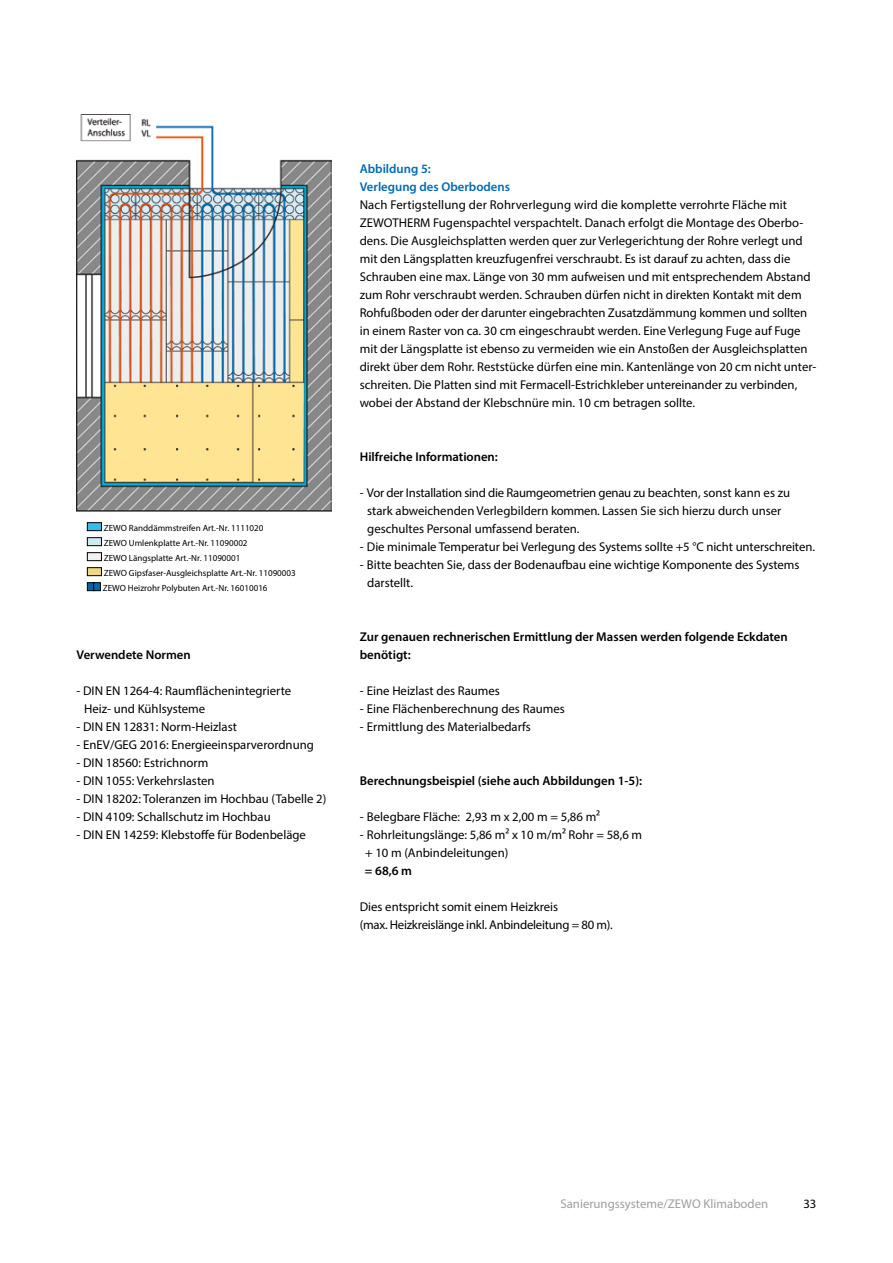
<style>
.page{position:relative;width:893px;height:1263px;background:#fff}
.page>*{position:absolute;margin:0;border:0;box-sizing:border-box;transform-origin:0 0}
.t1{font:12.75px/18px "Myriad Pro";color:#000}
.t2{font:600 12.75px/18px "Myriad Pro";color:#000}
.t3{font:600 12.75px/18px "Myriad Pro";color:#006ab3}
.t4{font:12.75px "Myriad Pro";color:#9c9e9f}
.t5{font:9px/15px "Myriad Pro";color:#000}
</style>
<div class="page">
<img style="left:77px;top:114px;width:255px;height:398px">
<div style="left:87px;top:522px;width:15px;height:9px;background:#37bdea;border:1px solid #000"></div>
<div style="left:87px;top:537px;width:15px;height:9px;background:#d0eaf0;border:1px solid #000"></div>
<div style="left:87px;top:552px;width:15px;height:9px;background:#f0f1f0;border:1px solid #000"></div>
<div style="left:87px;top:567px;width:15px;height:9px;background:#f1d784;border:1px solid #000"></div>
<div style="left:87px;top:582px;width:7px;height:9px;background:#0462a5;border:1px solid #000"></div>
<div style="left:93px;top:582px;width:8px;height:9px;background:#006ab3;border:1px solid #000"></div>
<p class="t5" style="left:103px;top:520px;width:195px">ZEWO Randdämmstreifen Art.-Nr. 1111020<br>ZEWO Umlenkplatte Art.-Nr. 11090002<br>ZEWO Längsplatte Art.-Nr. 11090001<br>ZEWO Gipsfaser-Ausgleichsplatte Art.-Nr. 11090003<br>ZEWO Heizrohr Polybuten Art.-Nr. 16010016</p>
<p class="t2" style="left:77px;top:646px;width:116px">Verwendete Normen</p>
<p class="t1" style="left:84px;top:682px;width:209px;text-indent:-7px">- DIN EN 1264-4: Raumflächenintegrierte<br>Heiz- und Kühlsysteme</p>
<p class="t1" style="left:77px;top:718px;width:162px">- DIN EN 12831: Norm-Heizlast</p>
<p class="t1" style="left:77px;top:736px;width:239px">- EnEV/GEG 2016: Energieeinsparverordnung</p>
<p class="t1" style="left:77px;top:754px;width:133px">- DIN 18560: Estrichnorm</p>
<p class="t1" style="left:77px;top:772px;width:140px">- DIN 1055: Verkehrslasten</p>
<p class="t1" style="left:77px;top:790px;width:251px">- DIN 18202: Toleranzen im Hochbau (Tabelle 2)</p>
<p class="t1" style="left:77px;top:808px;width:196px">- DIN 4109: Schallschutz im Hochbau</p>
<p class="t1" style="left:77px;top:826px;width:231px">- DIN EN 14259: Klebstoffe für Bodenbeläge</p>
<p class="t3" style="left:360px;top:159px;width:152px">Abbildung 5:<br>Verlegung des Oberbodens</p>
<p class="t1" style="left:360px;top:195px;width:458px">Nach Fertigstellung der Rohrverlegung wird die komplette verrohrte Fläche mit ZEWOTHERM Fugenspachtel verspachtelt. Danach erfolgt die Montage des Oberbo&shy;dens. Die Ausgleichsplatten werden quer zur Verlegerichtung der Rohre verlegt und mit den Längsplatten kreuzfugenfrei verschraubt. Es ist darauf zu achten, dass die Schrauben eine max. Länge von 30 mm aufweisen und mit entsprechendem Abstand zum Rohr verschraubt werden. Schrauben dürfen nicht in direkten Kontakt mit dem Rohfußboden oder der darunter eingebrachten Zusatzdämmung kommen und sollten in einem Raster von ca. 30 cm eingeschraubt werden. Eine Verlegung Fuge auf Fuge mit der Längsplatte ist ebenso zu vermeiden wie ein Anstoßen der Ausgleichsplatten direkt über dem Rohr. Reststücke dürfen eine min. Kantenlänge von 20 cm nicht unter&shy;schreiten. Die Platten sind mit Fermacell-Estrichkleber untereinander zu verbinden, wobei der Abstand der Klebschnüre min. 10 cm betragen sollte.</p>
<p class="t2" style="left:360px;top:447px;width:140px">Hilfreiche Informationen:</p>
<p class="t1" style="left:367px;top:483px;width:425px;text-indent:-7px">- Vor der Installation sind die Raumgeometrien genau zu beachten, sonst kann es zu stark abweichenden Verlegbildern kommen. Lassen Sie sich hierzu durch unser geschultes Personal umfassend beraten.</p>
<p class="t1" style="left:360px;top:537px;width:457px">- Die minimale Temperatur bei Verlegung des Systems sollte +5 °C nicht unterschreiten.</p>
<p class="t1" style="left:367px;top:555px;width:434px;text-indent:-7px">- Bitte beachten Sie, dass der Bodenaufbau eine wichtige Komponente des Systems darstellt.</p>
<p class="t2" style="left:360px;top:627px;width:430px">Zur genauen rechnerischen Ermittlung der Massen werden folgende Eckdaten benötigt:</p>
<p class="t1" style="left:360px;top:681px;width:142px">- Eine Heizlast des Raumes</p>
<p class="t1" style="left:360px;top:699px;width:207px">- Eine Flächenberechnung des Raumes</p>
<p class="t1" style="left:360px;top:717px;width:173px">- Ermittlung des Materialbedarfs</p>
<p class="t2" style="left:360px;top:771px;width:284px">Berechnungsbeispiel (siehe auch Abbildungen 1-5):</p>
<p class="t1" style="left:360px;top:807px;width:242px">- Belegbare Fläche: 2,93 m x 2,00 m = 5,86 m²</p>
<p class="t1" style="left:365px;top:825px;width:279px;text-indent:-5px">- Rohrleitungslänge: 5,86 m² x 10 m/m² Rohr = 58,6 m + 10 m (Anbindeleitungen)</p>
<p class="t2" style="left:365px;top:861px;width:49px">= 68,6 m</p>
<p class="t1" style="left:360px;top:897px;width:255px">Dies entspricht somit einem Heizkreis<br>(max. Heizkreislänge inkl. Anbindeleitung = 80 m).</p>
<p class="t4" style="left:560px;top:1195px;width:209px">Sanierungssysteme/ZEWO Klimaboden</p>
<p class="t1" style="left:803px;top:1194px;width:15px">33</p>
</div>
